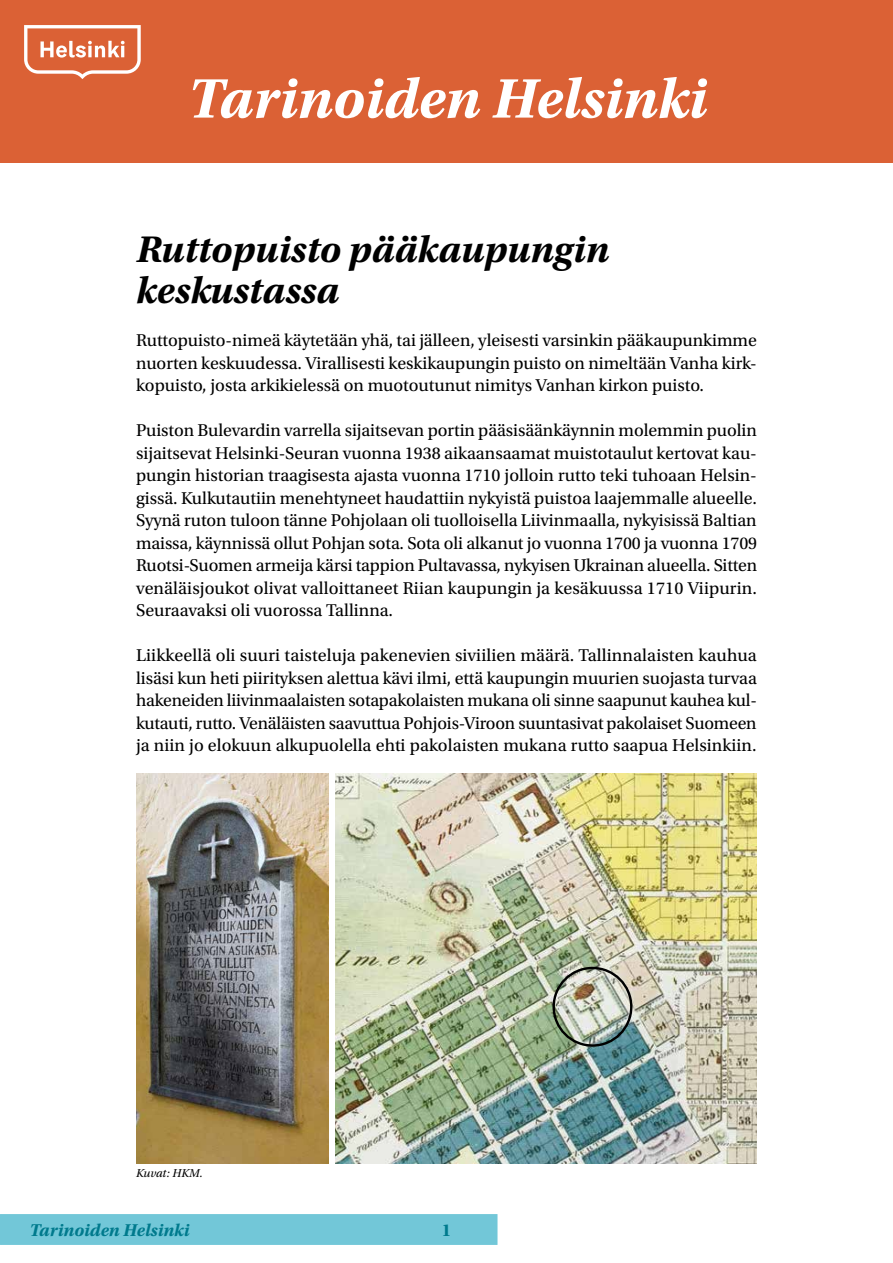
<style>
.page{position:relative;width:893px;height:1263px;background:#fff}
.page>*{position:absolute;margin:0;border:0;box-sizing:border-box;transform-origin:0 0}
.t1{font:italic 700 58.5px "Utopia Std";color:#fff}
.t2{font:italic 700 39px/40.5px "Utopia Std";color:#000}
.t3{font:18px/22.5px "Utopia Std";color:#000;text-align:justify}
.t4{font:italic 700 18px "Utopia Std";color:#007a8d}
.t5{font:700 18px "Utopia Std";color:#007a8d}
.t6{font:italic 12px "Utopia Std";color:#000}
</style>
<div class="page">
<div style="left:0;top:0;width:893px;height:163px;background:#db6135"></div>
<div style="left:0;top:1214px;width:497px;height:31px;background:#72c7d8"></div>
<svg style="left:24px;top:25px;width:117px;height:54px"></svg>
<img style="left:336px;top:774px;width:421px;height:389px">
<div style="left:552px;top:967px;width:80px;height:80px;border:2px solid #000;border-radius:50%"></div>
<img style="left:136px;top:774px;width:193px;height:389px">
<h1 class="t1" style="left:188px;top:65px;width:520px">Tarinoiden Helsinki</h1>
<h2 class="t2" style="left:136px;top:230px;width:475px">Ruttopuisto pääkaupungin keskustassa</h2>
<p class="t3" style="left:136px;top:330px;width:622px">Ruttopuisto-nimeä käytetään yhä, tai jälleen, yleisesti varsinkin pääkaupunkimme nuorten keskuudessa. Virallisesti keskikaupungin puisto on nimeltään Vanha kirk&shy;kopuisto, josta arkikielessä on muotoutunut nimitys Vanhan kirkon puisto.</p>
<p class="t3" style="left:136px;top:420px;width:623px">Puiston Bulevardin varrella sijaitsevan portin pääsisäänkäynnin molemmin puolin sijaitsevat Helsinki-Seuran vuonna 1938 aikaansaamat muistotaulut kertovat kau&shy;pungin historian traagisesta ajasta vuonna 1710 jolloin rutto teki tuhoaan Helsin&shy;gissä. Kulkutautiin menehtyneet haudattiin nykyistä puistoa laajemmalle alueelle.<br>Syynä ruton tuloon tänne Pohjolaan oli tuolloisella Liivinmaalla, nykyisissä Baltian maissa, käynnissä ollut Pohjan sota. Sota oli alkanut jo vuonna 1700 ja vuonna 1709<br>Ruotsi-Suomen armeija kärsi tappion Pultavassa, nykyisen Ukrainan alueella. Sitten venäläisjoukot olivat valloittaneet Riian kaupungin ja kesäkuussa 1710 Viipurin.<br>Seuraavaksi oli vuorossa Tallinna.</p>
<p class="t3" style="left:136px;top:645px;width:622px">Liikkeellä oli suuri taisteluja pakenevien siviilien määrä. Tallinnalaisten kauhua lisäsi kun heti piirityksen alettua kävi ilmi, että kaupungin muurien suojasta turvaa hakeneiden liivinmaalaisten sotapakolaisten mukana oli sinne saapunut kauhea kul&shy;kutauti, rutto. Venäläisten saavuttua Pohjois-Viroon suuntasivat pakolaiset Suomeen ja niin jo elokuun alkupuolella ehti pakolaisten mukana rutto saapua Helsinkiin.</p>
<p class="t6" style="left:136px;top:1167px;width:68px">Kuvat: HKM.</p>
<p class="t4" style="left:30px;top:1220px;width:161px">Tarinoiden Helsinki</p>
<p class="t5" style="left:442px;top:1220px;width:11px">1</p>
</div>
